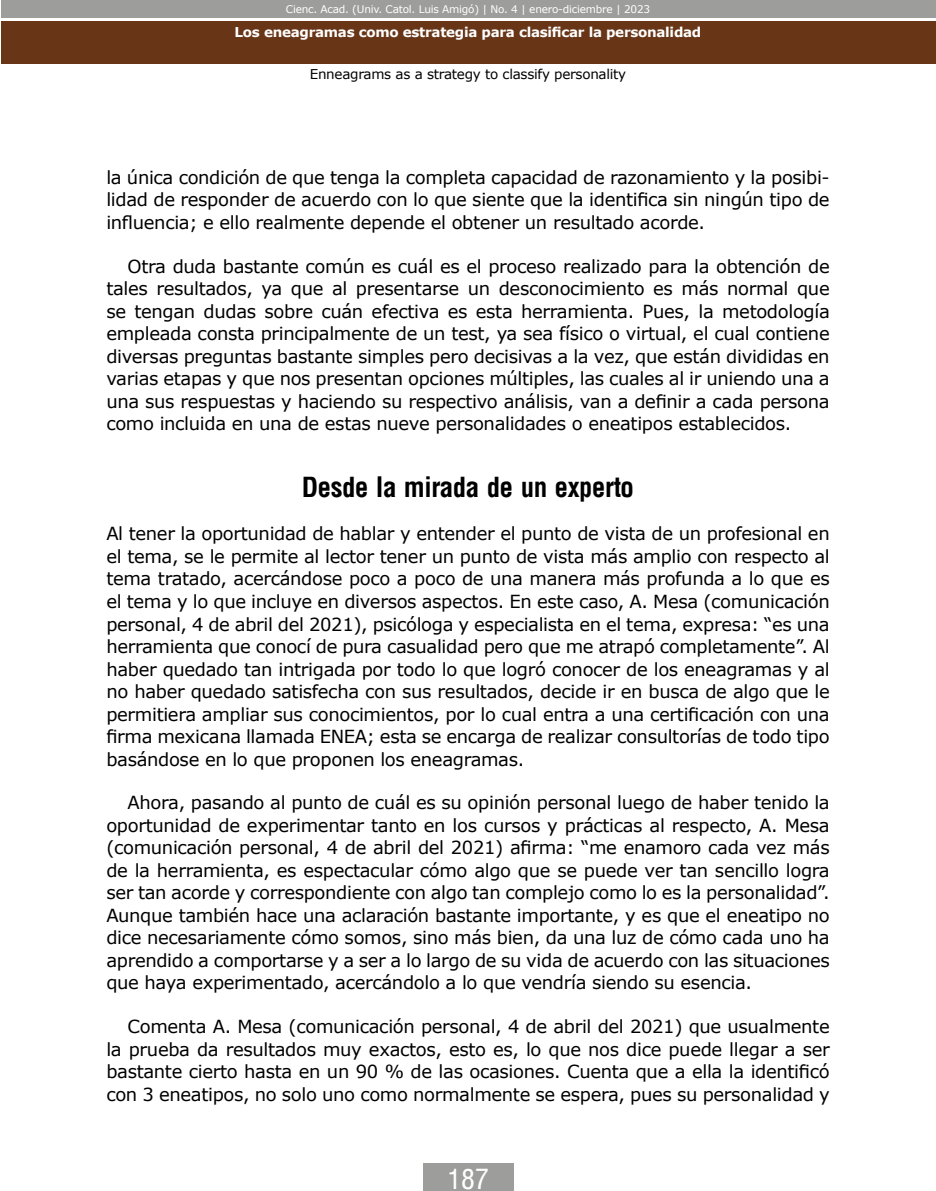
<style>
.page{position:relative;width:936px;height:1191px;background:#fff}
.page>*{position:absolute;margin:0;border:0;box-sizing:border-box;transform-origin:0 0}
.t1{font:700 condensed 27px "Arena";letter-spacing:-.02em;color:#000}
.t2{font:27px "Arena Condensed";color:#fff}
.t3{font:18px/22.5px "Verdana";letter-spacing:-.02em;color:#000;text-align:justify}
.t4{font:700 13.5px "Verdana";letter-spacing:-.02em;color:#fff}
.t5{font:13.5px "Verdana";letter-spacing:-.02em;color:#000}
.t6{font:10.5px "Verdana";letter-spacing:-.02em;color:#fff}
</style>
<div class="page">
<div style="left:1px;top:21px;width:934px;height:43px;background:#683516"></div>
<div style="left:1px;top:0;width:934px;height:18px;background:#9d9d9c"></div>
<div style="left:423px;top:1163px;width:90px;height:28px;background:#9d9d9c"></div>
<p class="t6" style="left:286px;top:2px;width:366px">Cienc. Acad. (Univ. Catol. Luis Amigó) | No. 4 | enero-diciembre | 2023</p>
<p class="t4" style="left:234px;top:22px;width:468px">Los eneagramas como estrategia para clasificar la personalidad</p>
<p class="t5" style="left:310px;top:65px;width:318px">Enneagrams as a strategy to classify personality</p>
<p class="t3" style="left:106px;top:166px;width:724px">la única condición de que tenga la completa capacidad de razonamiento y la posibi&shy;lidad de responder de acuerdo con lo que siente que la identifica sin ningún tipo de influencia; e ello realmente depende el obtener un resultado acorde.</p>
<p class="t3" style="left:106px;top:255px;width:725px;text-indent:21px">Otra duda bastante común es cuál es el proceso realizado para la obtención de tales resultados, ya que al presentarse un desconocimiento es más normal que se tengan dudas sobre cuán efectiva es esta herramienta. Pues, la metodología empleada consta principalmente de un test, ya sea físico o virtual, el cual contiene diversas preguntas bastante simples pero decisivas a la vez, que están divididas en varias etapas y que nos presentan opciones múltiples, las cuales al ir uniendo una a una sus respuestas y haciendo su respectivo análisis, van a definir a cada persona como incluida en una de estas nueve personalidades o eneatipos establecidos.</p>
<h1 class="t1" style="left:302px;top:470px;width:334px">Desde la mirada de un experto</h1>
<p class="t3" style="left:106px;top:522px;width:725px">Al tener la oportunidad de hablar y entender el punto de vista de un profesional en el tema, se le permite al lector tener un punto de vista más amplio con respecto al tema tratado, acercándose poco a poco de una manera más profunda a lo que es el tema y lo que incluye en diversos aspectos. En este caso, A. Mesa (comunicación personal, 4 de abril del 2021), psicóloga y especialista en el tema, expresa: “es una herramienta que conocí de pura casualidad pero que me atrapó completamente”. Al haber quedado tan intrigada por todo lo que logró conocer de los eneagramas y al no haber quedado satisfecha con sus resultados, decide ir en busca de algo que le permitiera ampliar sus conocimientos, por lo cual entra a una certificación con una firma mexicana llamada ENEA; esta se encarga de realizar consultorías de todo tipo basándose en lo que proponen los eneagramas.</p>
<p class="t3" style="left:106px;top:791px;width:725px;text-indent:21px">Ahora, pasando al punto de cuál es su opinión personal luego de haber tenido la oportunidad de experimentar tanto en los cursos y prácticas al respecto, A. Mesa (comunicación personal, 4 de abril del 2021) afirma: “me enamoro cada vez más de la herramienta, es espectacular cómo algo que se puede ver tan sencillo logra ser tan acorde y correspondiente con algo tan complejo como lo es la personalidad”.<br>Aunque también hace una aclaración bastante importante, y es que el eneatipo no dice necesariamente cómo somos, sino más bien, da una luz de cómo cada uno ha aprendido a comportarse y a ser a lo largo de su vida de acuerdo con las situaciones que haya experimentado, acercándolo a lo que vendría siendo su esencia.</p>
<p class="t3" style="left:106px;top:1015px;width:725px;text-indent:21px">Comenta A. Mesa (comunicación personal, 4 de abril del 2021) que usualmente la prueba da resultados muy exactos, esto es, lo que nos dice puede llegar a ser bastante cierto hasta en un 90 % de las ocasiones. Cuenta que a ella la identificó con 3 eneatipos, no solo uno como normalmente se espera, pues su personalidad y</p>
<h1 class="t2" style="left:447px;top:1163px;width:42px">187</h1>
</div>
